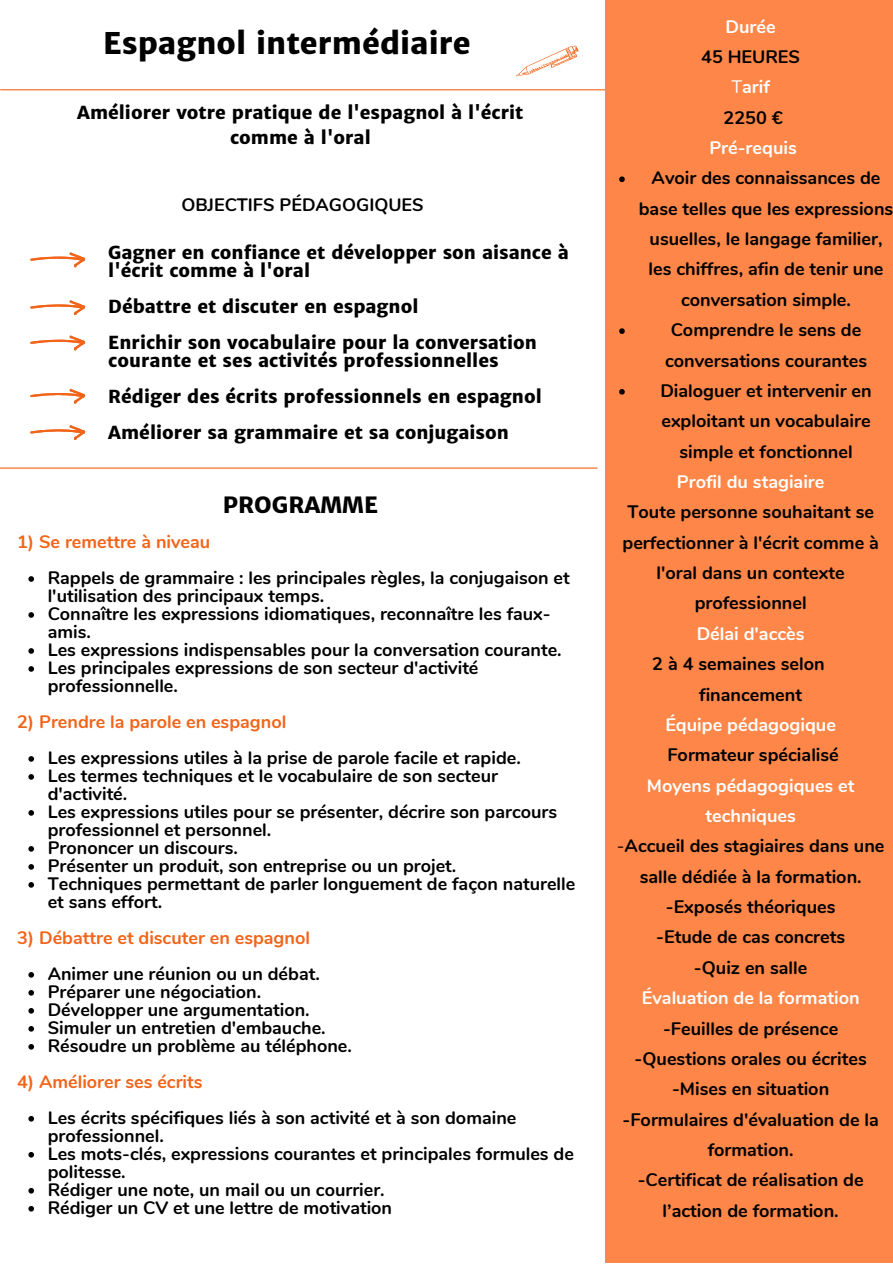
<style>
.page{position:relative;width:893px;height:1264px;background:#fff}
.page>*{position:absolute;margin:0;border:0;box-sizing:border-box;transform-origin:0 0}
.t1{font:800 30px "Merriweather Sans";color:#000}
.t2{font:800 22.5px "Merriweather Sans";color:#000}
.t3{font:700 18px/30.3px "Nunito";color:#000}
.t4{font:800 18px/18px "Merriweather Sans";color:#000}
.t5{font:700 18px/30.3px "Nunito";color:#fff;text-align:center}
.t6{font:700 18px "Nunito";color:#f26419}
.s1{font-weight:400}
</style>
<div class="page">
<hr style="left:1px;top:89px;width:891px;height:1px;background:#f26419">
<svg style="left:30px;top:252px;width:55px;height:15px"></svg>
<hr style="left:0;top:467px;width:597px;height:1px;background:#f26419">
<div style="left:605px;top:0;width:287px;height:1262px;background:#fd8648"></div>
<svg style="left:619px;top:176px;width:5px;height:6px"></svg>
<svg style="left:619px;top:328px;width:5px;height:6px"></svg>
<svg style="left:619px;top:389px;width:5px;height:5px"></svg>
<svg style="left:516px;top:45px;width:62px;height:31px"></svg>
<svg style="left:30px;top:335px;width:55px;height:15px"></svg>
<svg style="left:30px;top:389px;width:55px;height:14px"></svg>
<svg style="left:30px;top:300px;width:55px;height:15px"></svg>
<svg style="left:30px;top:425px;width:55px;height:15px"></svg>
<svg style="left:28px;top:576px;width:6px;height:6px"></svg>
<svg style="left:28px;top:612px;width:6px;height:5px"></svg>
<svg style="left:28px;top:648px;width:6px;height:5px"></svg>
<svg style="left:28px;top:666px;width:6px;height:5px"></svg>
<svg style="left:28px;top:756px;width:6px;height:5px"></svg>
<svg style="left:28px;top:774px;width:6px;height:5px"></svg>
<svg style="left:28px;top:810px;width:6px;height:5px"></svg>
<svg style="left:28px;top:846px;width:6px;height:5px"></svg>
<svg style="left:28px;top:864px;width:6px;height:5px"></svg>
<svg style="left:28px;top:882px;width:6px;height:5px"></svg>
<svg style="left:28px;top:972px;width:6px;height:5px"></svg>
<svg style="left:28px;top:990px;width:6px;height:5px"></svg>
<svg style="left:28px;top:1008px;width:6px;height:5px"></svg>
<svg style="left:28px;top:1026px;width:6px;height:5px"></svg>
<svg style="left:28px;top:1044px;width:6px;height:5px"></svg>
<svg style="left:28px;top:1116px;width:6px;height:5px"></svg>
<svg style="left:28px;top:1152px;width:6px;height:5px"></svg>
<svg style="left:28px;top:1188px;width:6px;height:5px"></svg>
<svg style="left:28px;top:1206px;width:6px;height:5px"></svg>
<p class="t1" style="left:103px;top:24px;width:369px">Espagnol intermédiaire</p>
<p class="t4" style="left:77px;top:100px;width:447px;line-height:24.8px;text-align:center">Améliorer votre pratique de l'espagnol à l'écrit comme à l'oral</p>
<p class="t3" style="left:181px;top:190px;width:244px">OBJECTIFS PÉDAGOGIQUES</p>
<p class="t4" style="left:108px;top:243px;width:462px">Gagner en confiance et développer son aisance à l'écrit comme à l'oral</p>
<p class="t4" style="left:108px;top:297px;width:311px">Débattre et discuter en espagnol</p>
<p class="t4" style="left:108px;top:333px;width:430px">Enrichir son vocabulaire pour la conversation courante et ses activités professionnelles</p>
<p class="t4" style="left:108px;top:387px;width:435px">Rédiger des écrits professionnels en espagnol</p>
<p class="t4" style="left:108px;top:423px;width:402px">Améliorer sa grammaire et sa conjugaison</p>
<p class="t6" style="left:17px;top:530px;width:194px">1) Se remettre à niveau</p>
<p class="t2" style="left:223px;top:490px;width:157px">PROGRAMME</p>
<p class="t3" style="left:48px;top:569px;width:523px;line-height:18px">Rappels de grammaire : les principales règles, la conjugaison et l'utilisation des principaux temps.</p>
<p class="t3" style="left:48px;top:605px;width:504px;line-height:18px">Connaître les expressions idiomatiques, reconnaître les faux&shy;amis.</p>
<p class="t3" style="left:48px;top:635px;width:515px">Les expressions indispensables pour la conversation courante.</p>
<p class="t3" style="left:48px;top:659px;width:432px;line-height:18px">Les principales expressions de son secteur d'activité professionnelle.</p>
<p class="t6" style="left:17px;top:709px;width:270px">2) Prendre la parole en espagnol</p>
<p class="t3" style="left:48px;top:743px;width:474px">Les expressions utiles à la prise de parole facile et rapide.</p>
<p class="t3" style="left:48px;top:767px;width:451px;line-height:18px">Les termes techniques et le vocabulaire de son secteur d'activité.</p>
<p class="t3" style="left:48px;top:803px;width:511px;line-height:18px">Les expressions utiles pour se présenter, décrire son parcours professionnel et personnel.</p>
<p class="t3" style="left:48px;top:832px;width:192px">Prononcer un discours.</p>
<p class="t3" style="left:48px;top:850px;width:410px">Présenter un produit, son entreprise ou un projet.</p>
<p class="t3" style="left:48px;top:875px;width:529px;line-height:18px">Techniques permettant de parler longuement de façon naturelle et sans effort.</p>
<p class="t6" style="left:17px;top:925px;width:294px">3) Débattre et discuter en espagnol</p>
<p class="t3" style="left:48px;top:958px;width:273px">Animer une réunion ou un débat.</p>
<p class="t3" style="left:48px;top:976px;width:215px">Préparer une négociation.</p>
<p class="t3" style="left:48px;top:994px;width:263px">Développer une argumentation.</p>
<p class="t3" style="left:48px;top:1012px;width:279px">Simuler un entretien d'embauche.</p>
<p class="t3" style="left:48px;top:1030px;width:306px">Résoudre un problème au téléphone.</p>
<p class="t6" style="left:17px;top:1069px;width:187px">4) Améliorer ses écrits</p>
<p class="t3" style="left:48px;top:1108px;width:470px;line-height:18px">Les écrits spécifiques liés à son activité et à son domaine professionnel.</p>
<p class="t3" style="left:48px;top:1144px;width:527px;line-height:18px">Les mots-clés, expressions courantes et principales formules de politesse.</p>
<p class="t3" style="left:48px;top:1174px;width:338px">Rédiger une note, un mail ou un courrier.</p>
<p class="t3" style="left:48px;top:1192px;width:346px">Rédiger un CV et une lettre de motivation</p>
<p class="t5" style="left:725px;top:11px;width:52px">Durée</p>
<p class="t3" style="left:701px;top:42px;width:100px">45 HEURES</p>
<p class="t5" style="left:731px;top:72px;width:40px"><span class="s1">T</span>arif</p>
<p class="t3" style="left:723px;top:102px;width:61px">2250 €</p>
<p class="t5" style="left:709px;top:133px;width:89px">Pré-requis</p>
<p class="t3" style="left:638px;top:163px;width:256px;text-align:center">Avoir des connaissances de base telles que les expressions usuelles, le langage familier, les chiffres, afin de tenir une conversation simple.</p>
<p class="t3" style="left:665px;top:315px;width:203px;text-align:center">Comprendre le sens de conversations courantes</p>
<p class="t3" style="left:660px;top:376px;width:213px;text-align:center">Dialoguer et intervenir en exploitant un vocabulaire simple et fonctionnel</p>
<p class="t5" style="left:677px;top:467px;width:149px">Profil du stagiaire</p>
<p class="t3" style="left:622px;top:497px;width:258px;text-align:center">Toute personne souhaitant se perfectionner à l'écrit comme à l'oral dans un contexte professionnel</p>
<p class="t5" style="left:696px;top:618px;width:109px">Délai d'accès</p>
<p class="t3" style="left:699px;top:649px;width:127px;text-indent:-47px">2 à 4 semaines selon financement</p>
<p class="t5" style="left:665px;top:709px;width:172px">Équipe pédagogique</p>
<p class="t3" style="left:667px;top:740px;width:173px">Formateur spécialisé</p>
<p class="t5" style="left:647px;top:770px;width:209px">Moyens pédagogiques et techniques</p>
<p class="t3" style="left:617px;top:831px;width:269px;text-align:center"><span class="s1">-</span>Accueil des stagiaires dans une salle dédiée à la formation.</p>
<p class="t3" style="left:665px;top:892px;width:171px">-Exposés théoriques</p>
<p class="t3" style="left:656px;top:922px;width:190px">-Etude de cas concrets</p>
<p class="t3" style="left:694px;top:952px;width:115px">-Quiz en salle</p>
<p class="t5" style="left:641px;top:983px;width:219px">Évaluation de la formation</p>
<p class="t3" style="left:663px;top:1013px;width:177px">-Feuilles de présence</p>
<p class="t3" style="left:634px;top:1043px;width:234px">-Questions orales ou écrites</p>
<p class="t3" style="left:672px;top:1074px;width:159px">-Mises en situation</p>
<p class="t3" style="left:622px;top:1104px;width:258px;text-align:center">-Formulaires d'évaluation de la formation.</p>
<p class="t3" style="left:637px;top:1165px;width:227px;text-align:center">-Certificat de réalisation de l’action de formation.</p>
</div>
